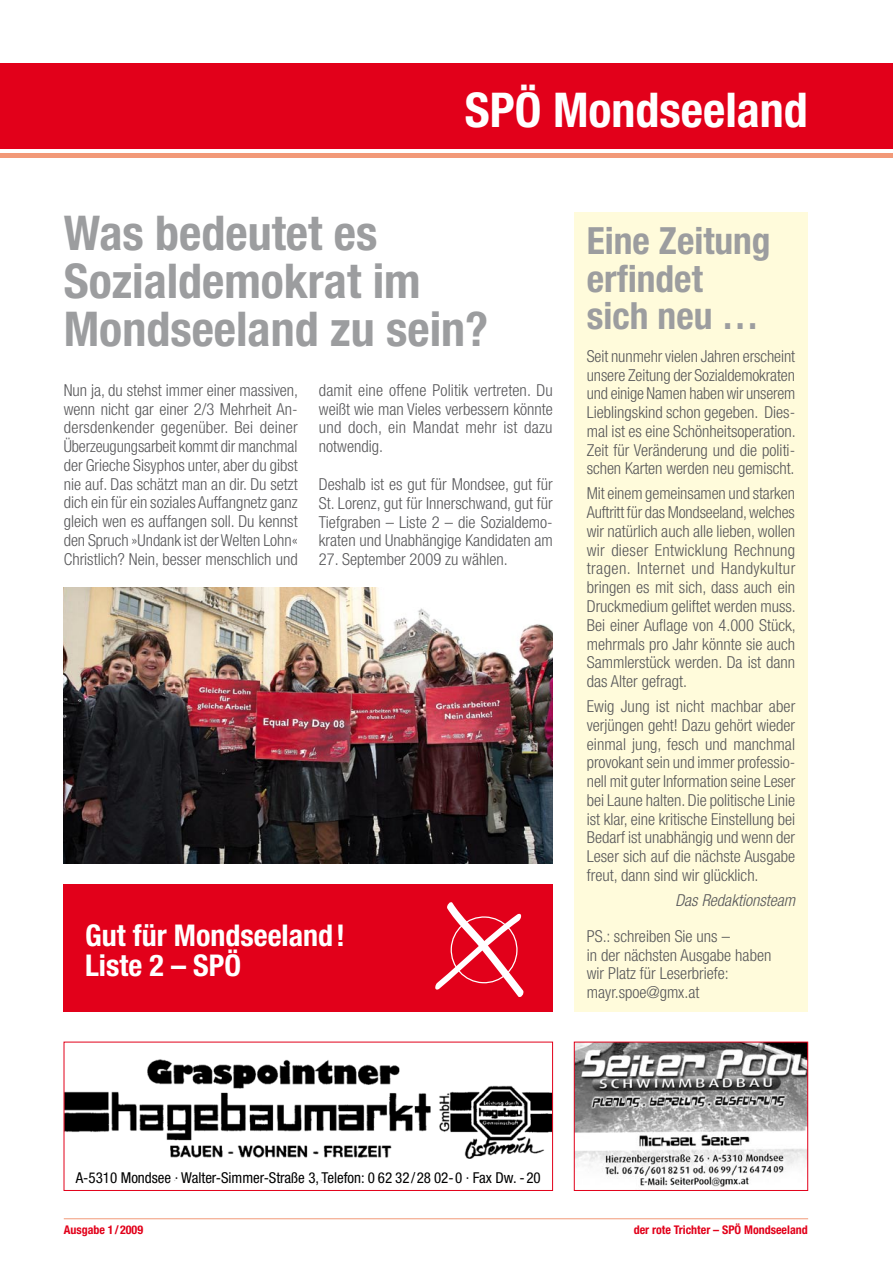
<style>
.page{position:relative;width:893px;height:1263px;background:#fff}
.page>*{position:absolute;margin:0;border:0;box-sizing:border-box;transform-origin:0 0}
.t1{font:700 condensed 48px/48px "Helvetica Neue";color:#9c9d9f}
.t2{font:700 condensed 48px "Helvetica Neue";color:#fff}
.t3{font:700 condensed 37.5px/37.5px "Helvetica Neue";color:#9c9d9f}
.t4{font:700 condensed 30px/30px "Helvetica Neue";color:#fff}
.t5{font:300 condensed 16.5px/18.8px "Helvetica Neue";color:#58585a;text-align:justify}
.t6{font:italic 300 condensed 16.5px "Helvetica Neue";color:#58585a}
.t7{font:condensed 15px "Helvetica Neue";color:#000}
.t8{font:700 condensed 12px "Helvetica Neue";color:#e2001a}
</style>
<div class="page">
<div style="left:574px;top:213px;width:234px;height:799px;background:#fffbdb"></div>
<div style="left:0;top:64px;width:893px;height:85px;background:#e2001a"></div>
<hr style="left:64px;top:1218px;width:744px;height:1px;background:#f29978">
<hr style="left:0;top:153px;width:893px;height:4px;background:#f29978">
<img style="left:576px;top:1044px;width:230px;height:143px">
<div style="left:574px;top:1042px;width:234px;height:149px;border:1px solid #e2001a"></div>
<img style="left:66px;top:1059px;width:485px;height:122px">
<div style="left:64px;top:1042px;width:489px;height:149px;border:1px solid #e2001a"></div>
<div style="left:64px;top:884px;width:489px;height:128px;background:#e2001a"></div>
<svg style="left:435px;top:902px;width:89px;height:95px"></svg>
<img style="left:64px;top:587px;width:489px;height:277px">
<h1 class="t2" style="left:465px;top:80px;width:344px">SPÖ Mondseeland</h1>
<h1 class="t1" style="left:64px;top:208px;width:426px">Was bedeutet es<br>Sozialdemokrat im<br>Mondseeland zu sein?</h1>
<p class="t5" style="left:64px;top:380px;width:236px">Nun ja, du stehst immer einer massiven, wenn nicht gar einer 2/3 Mehrheit An&shy;dersdenkender gegenüber. Bei deiner Überzeugungsarbeit kommt dir manchmal der Grieche Sisyphos unter, aber du gibst nie auf. Das schätzt man an dir. Du setzt dich ein für ein soziales Auffangnetz ganz gleich wen es auffangen soll. Du kennst den Spruch »Undank ist der Welten Lohn« Christlich? Nein, besser menschlich und</p>
<p class="t5" style="left:319px;top:380px;width:235px">damit eine offene Politik vertreten. Du weißt wie man Vieles verbessern könnte und doch, ein Mandat mehr ist dazu notwendig.</p>
<p class="t5" style="left:319px;top:475px;width:235px">Deshalb ist es gut für Mondsee, gut für St. Lorenz, gut für Innerschwand, gut für Tiefgraben – Liste 2 – die Sozialdemo&shy;kraten und Unabhängige Kandidaten am</p>
<p class="t5" style="left:319px;top:550px;width:190px">27. September 2009 zu wählen.</p>
<h3 class="t4" style="left:85px;top:920px;width:262px">Gut für Mondseeland!<br>Liste 2 – SPÖ</h3>
<h2 class="t3" style="left:587px;top:222px;width:185px">Eine Zeitung erfindet sich neu …</h2>
<p class="t5" style="left:587px;top:346px;width:210px">Seit nunmehr vielen Jahren erscheint unsere Zeitung der Sozialdemokraten und einige Namen haben wir unserem Lieblingskind schon gegeben. Dies&shy;mal ist es eine Schönheitsoperation.<br>Zeit für Veränderung und die politi&shy;schen Karten werden neu gemischt.</p>
<p class="t5" style="left:587px;top:484px;width:210px">Mit einem gemeinsamen und starken Auftritt für das Mondseeland, welches wir natürlich auch alle lieben, wollen wir dieser Entwicklung Rechnung tragen. Internet und Handykultur bringen es mit sich, dass auch ein Druckmedium geliftet werden muss.<br>Bei einer Auflage von 4.000 Stück, mehrmals pro Jahr könnte sie auch Sammlerstück werden. Da ist dann das Alter gefragt.</p>
<p class="t5" style="left:587px;top:697px;width:210px">Ewig Jung ist nicht machbar aber verjüngen geht! Dazu gehört wieder einmal jung, fesch und manchmal provokant sein und immer professio&shy;nell mit guter Information seine Leser bei Laune halten. Die politische Linie ist klar, eine kritische Einstellung bei Bedarf ist unabhängig und wenn der Leser sich auf die nächste Ausgabe freut, dann sind wir glücklich.</p>
<p class="t6" style="left:675px;top:891px;width:121px">Das Redaktionsteam</p>
<p class="t5" style="left:587px;top:926px;width:186px;text-align:left">PS.: schreiben Sie uns –<br>in der nächsten Ausgabe haben wir Platz für Leserbriefe: mayr.spoe@gmx.at</p>
<p class="t7" style="left:76px;top:1169px;width:466px">A-5310 Mondsee · Walter-Simmer-Straße 3, Telefon: 0 62 32/28 02-0 · Fax Dw. -20</p>
<p class="t8" style="left:64px;top:1222px;width:81px">Ausgabe 1/2009</p>
<p class="t8" style="left:634px;top:1222px;width:176px">der rote Trichter – SPÖ Mondseeland</p>
</div>
